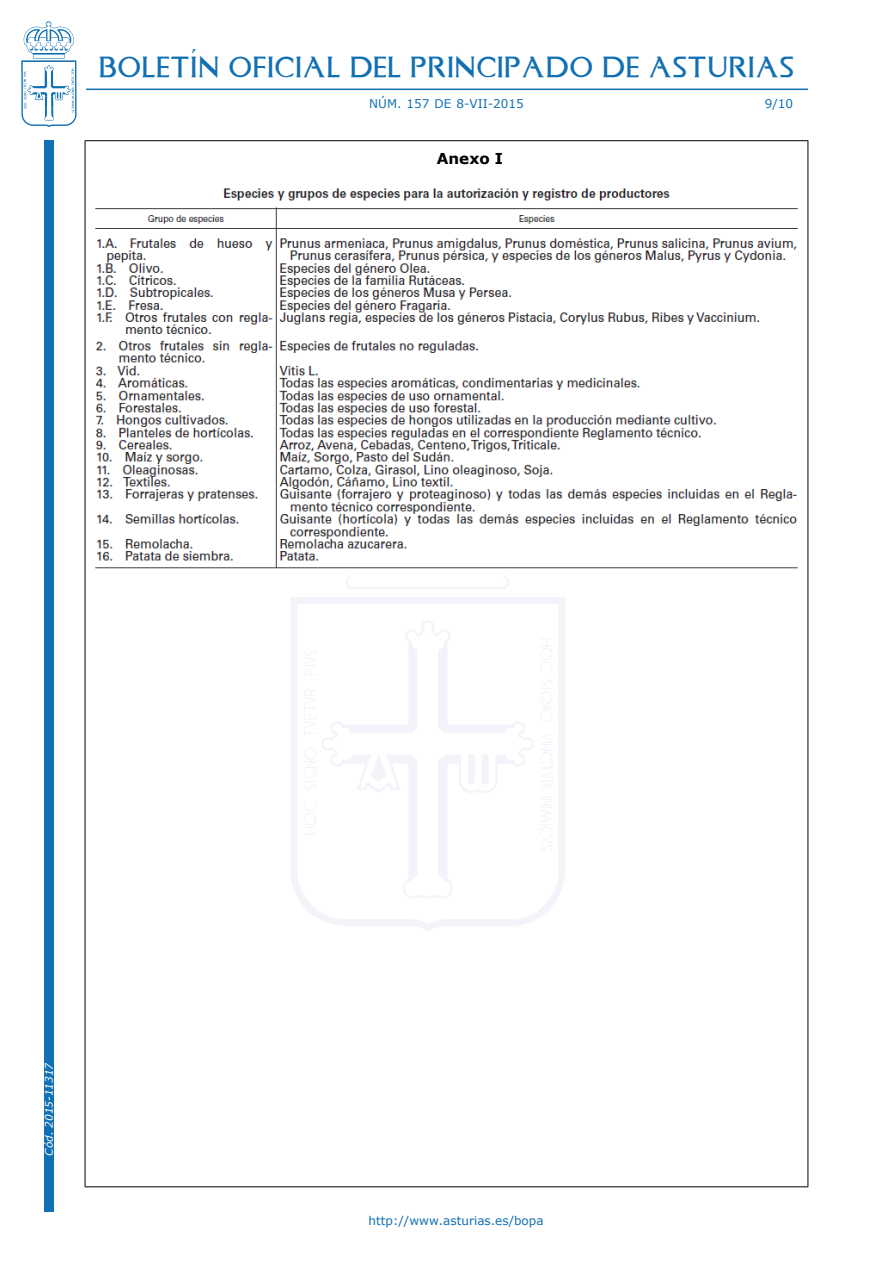
<style>
.page{position:relative;width:893px;height:1263px;background:#fff}
.page>*{position:absolute;margin:0;border:0;box-sizing:border-box;transform-origin:0 0}
.t1{font:24px "Asturica";letter-spacing:.05em;color:#1170b3}
.t2{font:700 15px "Verdana";color:#000}
.t3{font:12px "Verdana";color:#1170b3}
.t4{font:italic 10.5px "Verdana";color:#fff}
</style>
<div class="page">
<div style="left:44px;top:140px;width:10px;height:1072px;background:#1170b3"></div>
<svg style="left:21px;top:21px;width:56px;height:106px"></svg>
<hr style="left:86px;top:89px;width:722px;height:1px;background:#1170b3">
<hr style="left:85px;top:140px;width:723px;height:1px;background:#000">
<hr style="left:85px;top:1186px;width:723px;height:1px;background:#000">
<hr style="left:85px;top:141px;width:1px;height:1045px;background:#000">
<hr style="left:807px;top:141px;width:1px;height:1045px;background:#000">
<svg style="left:291px;top:575px;width:274px;height:356px"></svg>
<img style="left:95px;top:188px;width:703px;height:381px">
<h1 class="t1" style="left:99px;top:49px;width:696px">BOLETÍN OFICIAL DEL PRINCIPADO DE ASTURIAS</h1>
<p class="t3" style="left:369px;top:96px;width:156px">núm. 157 de 8-VII-2015</p>
<p class="t3" style="left:765px;top:96px;width:30px">9/10</p>
<p class="t2" style="left:437px;top:149px;width:68px">Anexo I</p>
<p class="t4" style="left:42px;top:1155px;width:95px;rotate:-90deg">Cód. 2015-11317</p>
<p class="t3" style="left:369px;top:1213px;width:177px">http://www.asturias.es/bopa</p>
</div>
